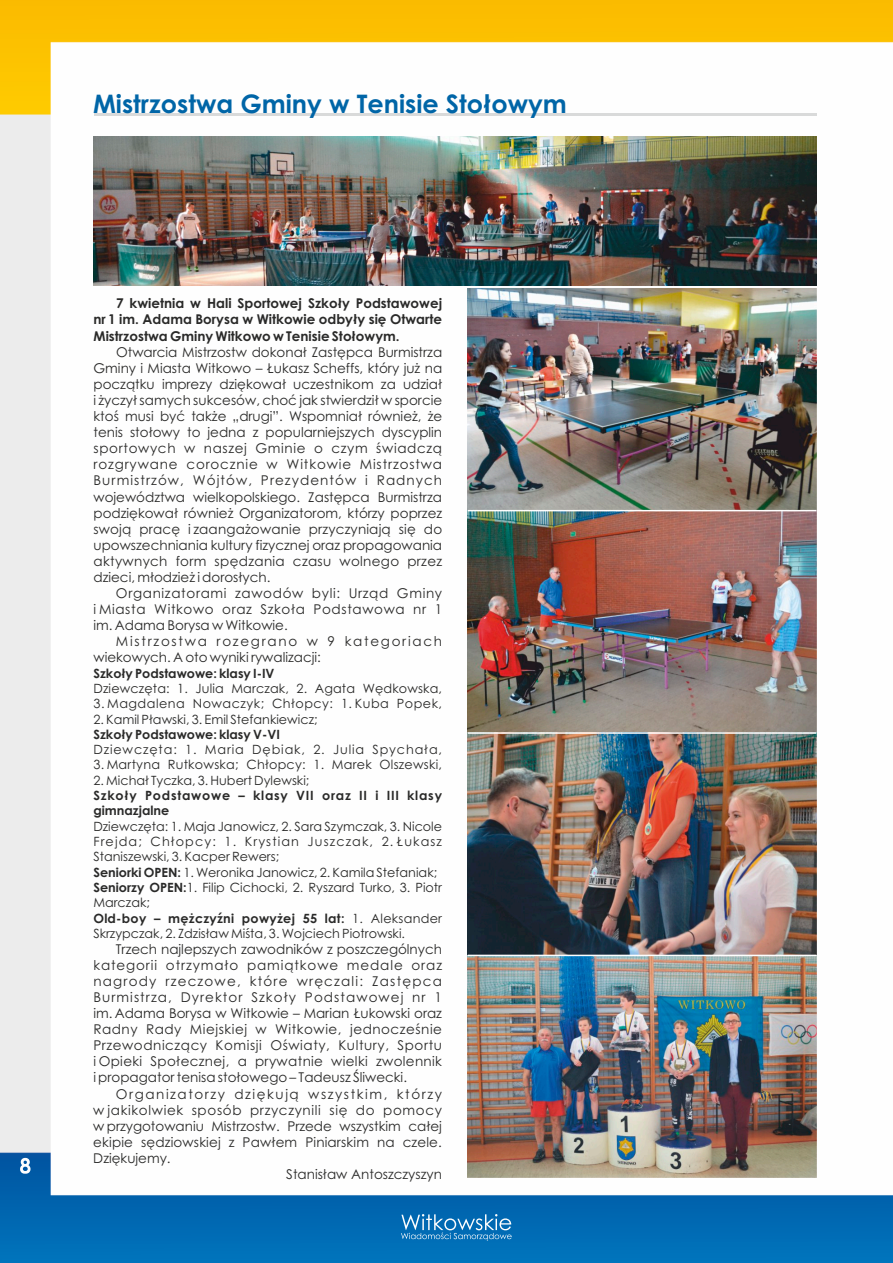
<style>
.page{position:relative;width:893px;height:1263px;background:#fff}
.page>*{position:absolute;margin:0;border:0;box-sizing:border-box;transform-origin:0 0}
.t1{font:700 25.5px "Century Gothic";color:#0065a7}
.t2{font:13.5px/16px "Century Gothic";letter-spacing:.01em;color:#2a2a29;text-align:justify}
.t3{font:700 13.5px/16.4px "Century Gothic";color:#2a2a29;text-align:justify}
.t4{font:13.5px/16px "Century Gothic";letter-spacing:.13em;color:#2a2a29}
.t5{font:13.5px "Century Gothic";letter-spacing:.05em;color:#2a2a29}
.t6{font:13.5px "Century Gothic";letter-spacing:.115em;color:#2a2a29}
.t7{font:12.75px/15.3px "Century Gothic";color:#2a2a29}
.t8{font:700 12.75px "Century Gothic";color:#2a2a29}
.t9{font:700 12.75px/15.5px "Century Gothic";letter-spacing:.06em;color:#2a2a29}
.t10{font:12.75px "Century Gothic";letter-spacing:.02em;color:#2a2a29}
.t11{font:12.75px "Century Gothic";letter-spacing:.07em;color:#2a2a29}
.t12{font:12.75px "Century Gothic";letter-spacing:.04em;color:#2a2a29}
.s1{font-weight:700}
</style>
<div class="page">
<img style="left:0;top:0;width:893px;height:1263px">
<svg style="left:401px;top:1214px;width:111px;height:27px;background:#3287c1"></svg>
<svg style="left:20px;top:1158px;width:11px;height:16px"></svg>
<hr style="left:94px;top:114px;width:722px;height:2px;background:#d9dada">
<img style="left:468px;top:288px;width:349px;height:890px">
<hr style="left:468px;top:955px;width:348px;height:1px;background:#fefefe">
<hr style="left:468px;top:510px;width:348px;height:1px;background:#fefefe">
<hr style="left:468px;top:732px;width:348px;height:2px;background:#fefefe">
<img style="left:94px;top:136px;width:723px;height:150px">
<h1 class="t1" style="left:93px;top:94px;width:475px">Mistrzostwa Gminy w Tenisie Stołowym</h1>
<p class="t3" style="left:94px;top:296px;width:350px;text-indent:23px">7 kwietnia w Hali Sportowej Szkoły Podstawowej nr 1 im. Adama Borysa w Witkowie odbyły się Otwarte Mistrzostwa Gminy Witkowo w Tenisie Stołowym.</p>
<p class="t2" style="left:93px;top:345px;width:350px;text-indent:23px">Otwarcia Mistrzostw dokonał Zastępca Burmistrza Gminy i Miasta Witkowo – Łukasz Scheffs, który już na początku imprezy dziękował uczestnikom za udział i życzył samych sukcesów, choć jak stwierdził w sporcie ktoś musi być także „drugi”. Wspomniał również, że tenis stołowy to jedna z popularniejszych dyscyplin sportowych w naszej Gminie o czym świadczą rozgrywane corocznie w Witkowie Mistrzostwa Burmistrzów, Wójtów, Prezydentów i Radnych województwa wielkopolskiego. Zastępca Burmistrza podziękował również Organizatorom, którzy poprzez swoją pracę i zaangażowanie przyczyniają się do upowszechniania kultury fizycznej oraz propagowania aktywnych form spędzania czasu wolnego przez dzieci, młodzież i dorosłych.</p>
<p class="t2" style="left:93px;top:586px;width:350px;text-indent:23px">Organizatorami zawodów byli: Urząd Gminy i Miasta Witkowo oraz Szkoła Podstawowa nr 1 im. Adama Borysa w Witkowie.</p>
<p class="t4" style="left:93px;top:635px;width:350px;text-indent:23px">Mistrzostwa rozegrano w 9 kategoriach wiekowych. A oto wyniki rywalizacji:</p>
<p class="t8" style="left:93px;top:668px;width:183px">Szkoły Podstawowe: klasy I-IV</p>
<p class="t7" style="left:93px;top:682px;width:350px">Dziewczęta: 1. Julia Marczak, 2. Agata Wędkowska,</p>
<p class="t12" style="left:93px;top:699px;width:350px">3. Magdalena Nowaczyk; Chłopcy: 1. Kuba Popek,</p>
<p class="t7" style="left:93px;top:712px;width:226px">2. Kamil Pławski, 3. Emil Stefankiewicz;</p>
<p class="t8" style="left:93px;top:729px;width:188px">Szkoły Podstawowe: klasy V-VI</p>
<p class="t11" style="left:93px;top:745px;width:350px">Dziewczęta: 1. Maria Dębiak, 2. Julia Spychała,</p>
<p class="t10" style="left:93px;top:760px;width:350px">3. Martyna Rutkowska; Chłopcy: 1. Marek Olszewski,</p>
<p class="t7" style="left:93px;top:773px;width:217px">2. Michał Tyczka, 3. Hubert Dylewski;</p>
<p class="t9" style="left:93px;top:789px;width:350px">Szkoły Podstawowe – klasy VII oraz II i III klasy gimnazjalne</p>
<p class="t7" style="left:93px;top:819px;width:350px">Dziewczęta: 1. Maja Janowicz, 2. Sara Szymczak, 3. Nicole Frejda; Chłopcy: 1. Krystian Juszczak, 2. Łukasz Staniszewski, 3. Kacper Rewers;<br><span class="s1">Seniorki OPEN:</span> 1. Weronika Janowicz, 2. Kamila Stefaniak; <span class="s1">Seniorzy OPEN:</span>1. Filip Cichocki, 2. Ryszard Turko, 3. Piotr Marczak;<br><span class="s1">Old-boy – mężczyźni powyżej 55 lat:</span> 1. Aleksander Skrzypczak, 2. Zdzisław Miśta, 3. Wojciech Piotrowski.</p>
<p class="t2" style="left:93px;top:942px;width:350px;text-indent:23px">Trzech najlepszych zawodników z poszczególnych kategorii otrzymało pamiątkowe medale oraz nagrody rzeczowe, które wręczali: Zastępca Burmistrza, Dyrektor Szkoły Podstawowej nr 1 im. Adama Borysa w Witkowie – Marian Łukowski oraz Radny Rady Miejskiej w Witkowie, jednocześnie Przewodniczący Komisji Oświaty, Kultury, Sportu i Opieki Społecznej, a prywatnie wielki zwolennik i propagator tenisa stołowego – Tadeusz Śliwecki.</p>
<p class="t6" style="left:116px;top:1088px;width:328px">Organizatorzy dziękują wszystkim, którzy</p>
<p class="t5" style="left:93px;top:1104px;width:350px">w jakikolwiek sposób przyczynili się do pomocy</p>
<p class="t2" style="left:93px;top:1119px;width:350px">w przygotowaniu Mistrzostw. Przede wszystkim całej</p>
<p class="t2" style="left:93px;top:1135px;width:350px">ekipie sędziowskiej z Pawłem Piniarskim na czele.</p>
<p class="t2" style="left:93px;top:1151px;width:79px">Dziękujemy.</p>
<p class="t2" style="left:286px;top:1167px;width:157px">Stanisław Antoszczyszyn</p>
</div>
